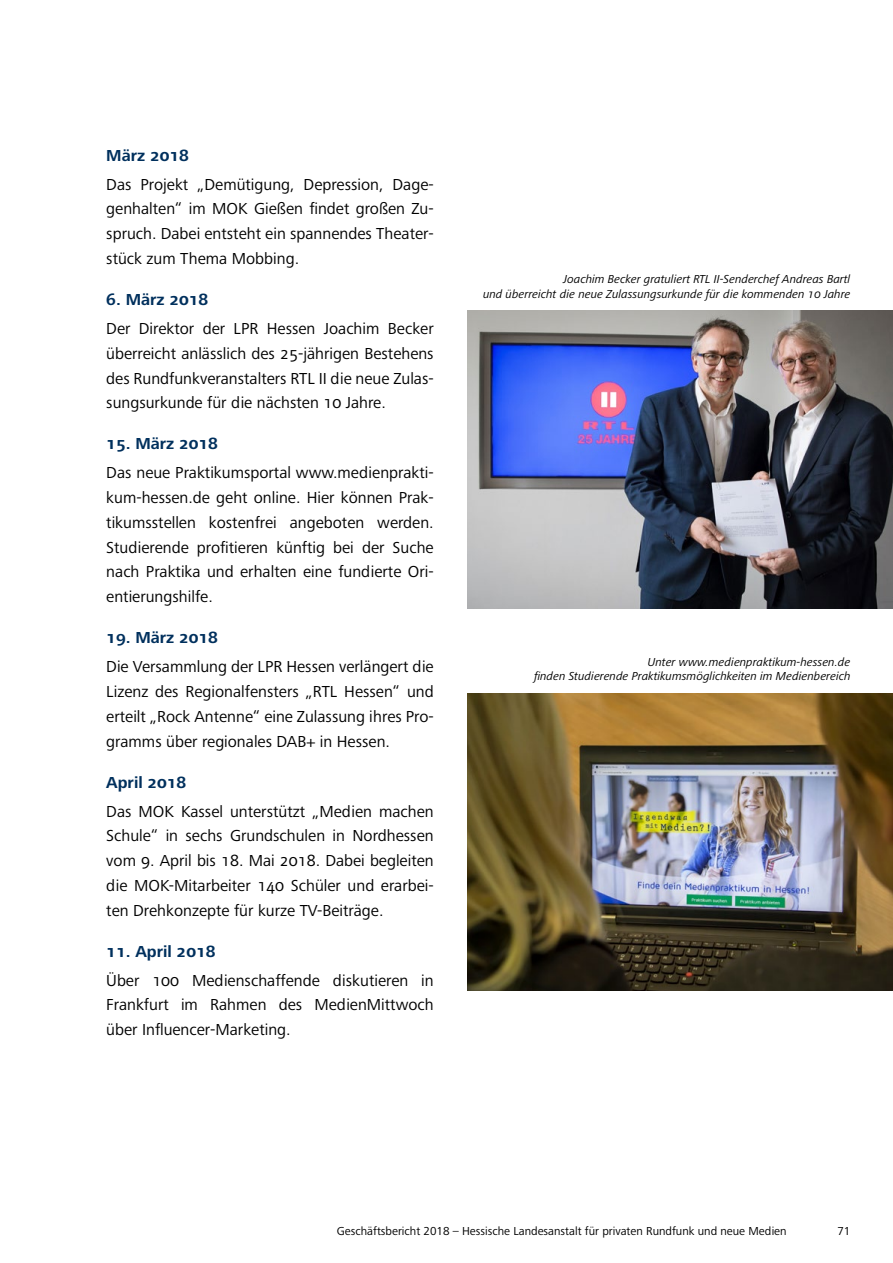
<style>
.page{position:relative;width:893px;height:1263px;background:#fff}
.page>*{position:absolute;margin:0;border:0;box-sizing:border-box;transform-origin:0 0}
.Text{font:16.5px/24.8px "Frutiger Next Pro";color:#000;text-align:justify}
.Überschrift_4{font:700 16.5px "Frutiger Next Pro";color:#00305d}
.Bildunterschrift{font:italic 12px/14.4px "Frutiger Next Pro";color:#000;text-align:right}
.t1{font:12px "Frutiger Next Pro";color:#000}
</style>
<div class="page">
<img style="left:468px;top:693px;width:425px;height:298px">
<img style="left:468px;top:310px;width:425px;height:298px">
<p class="Überschrift_4" style="left:106px;top:146px;width:84px">März 2018</p>
<p class="Text" style="left:106px;top:172px;width:329px">Das Projekt „Demütigung, Depression, Dage&shy;genhalten“ im MOK Gießen findet großen Zu&shy;spruch. Dabei entsteht ein spannendes Theater&shy;stück zum Thema Mobbing.</p>
<p class="Überschrift_4" style="left:106px;top:290px;width:103px">6. März 2018</p>
<p class="Text" style="left:106px;top:316px;width:329px">Der Direktor der LPR Hessen Joachim Becker überreicht anlässlich des 25-jährigen Bestehens des Rundfunkveranstalters RTL II die neue Zulas&shy;sungsurkunde für die nächsten 10 Jahre.</p>
<p class="Überschrift_4" style="left:106px;top:434px;width:113px">15. März 2018</p>
<p class="Text" style="left:106px;top:460px;width:329px">Das neue Praktikumsportal www.medienprakti&shy;kum-hessen.de geht online. Hier können Prak&shy;tikumsstellen kostenfrei angeboten werden.<br>Studierende profitieren künftig bei der Suche nach Praktika und erhalten eine fundierte Ori&shy;entierungshilfe.</p>
<p class="Überschrift_4" style="left:106px;top:628px;width:113px">19. März 2018</p>
<p class="Text" style="left:106px;top:654px;width:329px">Die Versammlung der LPR Hessen verlängert die Lizenz des Regionalfensters „RTL Hessen“ und erteilt „Rock Antenne“ eine Zulassung ihres Pro&shy;gramms über regionales DAB+ in Hessen.</p>
<p class="Überschrift_4" style="left:106px;top:773px;width:82px">April 2018</p>
<p class="Text" style="left:106px;top:799px;width:329px">Das MOK Kassel unterstützt „Medien machen Schule“ in sechs Grundschulen in Nordhessen vom 9. April bis 18. Mai 2018. Dabei begleiten die MOK-Mitarbeiter 140 Schüler und erarbei&shy;ten Drehkonzepte für kurze TV-Beiträge.</p>
<p class="Überschrift_4" style="left:106px;top:942px;width:111px">11. April 2018</p>
<p class="Text" style="left:106px;top:968px;width:329px">Über 100 Medienschaffende diskutieren in Frankfurt im Rahmen des MedienMittwoch über Influencer-Marketing.</p>
<p class="Bildunterschrift" style="left:483px;top:272px;width:369px">Joachim Becker gratuliert RTL II-Senderchef Andreas Bartl<br>und überreicht die neue Zulassungsurkunde für die kommenden 10 Jahre</p>
<p class="Bildunterschrift" style="left:534px;top:655px;width:318px">Unter www.medienpraktikum-hessen.de<br>finden Studierende Praktikumsmöglichkeiten im Medienbereich</p>
<p class="t1" style="left:337px;top:1224px;width:451px">Geschäftsbericht 2018 – Hessische Landesanstalt für privaten Rundfunk und neue Medien</p>
<p class="t1" style="left:837px;top:1224px;width:15px">71</p>
</div>
